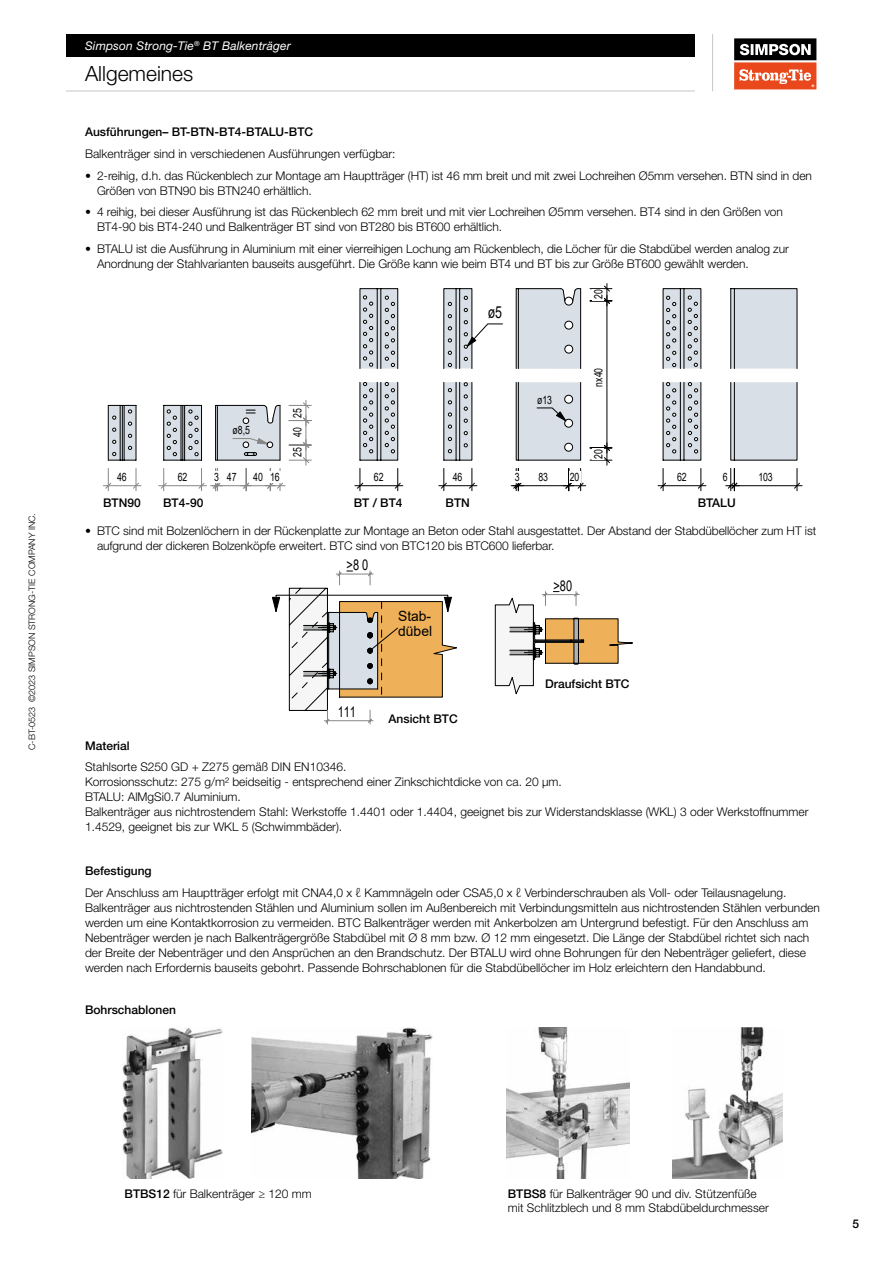
<style>
.page{position:relative;width:893px;height:1263px;background:#fff}
.page>*{position:absolute;margin:0;border:0;box-sizing:border-box;transform-origin:0 0}
.t1{font:300 21px "Helvetica Neue LT Std";color:#000}
.t2{font:16.5px "Arial";color:#000;scale:.75 1}
.t3{font:14.85px "Arial";color:#000;scale:.74 1}
.t4{font:14.1px/15.1px "Arial";color:#000}
.t5{font:13.95px "Arial";color:#000;scale:.75 1}
.t6{font:300 12px/15px "Helvetica Neue LT Std";color:#000}
.t7{font:500 12px "Helvetica Neue LT Std";color:#000}
.t8{font:italic 12px "Helvetica Neue LT Std";letter-spacing:.01em;color:#fff}
.t9{font:11.55px "Arial";letter-spacing:-.015em;color:#000;scale:.76 1}
.t10{font:11.55px "Arial";letter-spacing:-.015em;color:#000;scale:.75 1}
.t11{font:300 9px "Helvetica Neue LT Std";color:#000}
.t12{font:6.9px "Arial";color:#000}
.s1{font-family:"Helvetica LT Std Ultra Comp";font-weight:400}
.s2{font-weight:500}
</style>
<div class="page">
<hr style="left:712px;top:34px;width:1px;height:57px;background:#c5c6c6">
<hr style="left:66px;top:91px;width:629px;height:1px;background:#c5c6c6">
<svg style="left:734px;top:38px;width:82px;height:51px"></svg>
<div style="left:66px;top:34px;width:629px;height:23px;background:#000"></div>
<img style="left:123px;top:1028px;width:100px;height:151px">
<img style="left:251px;top:1028px;width:182px;height:151px">
<img style="left:506px;top:1028px;width:123px;height:151px">
<img style="left:672px;top:1028px;width:111px;height:151px">
<hr style="left:164px;top:460px;width:38px;height:1px;background:#000">
<hr style="left:163px;top:405px;width:1px;height:55px;background:#000">
<hr style="left:136px;top:405px;width:1px;height:55px;background:#000">
<svg style="left:355px;top:288px;width:448px;height:203px"></svg>
<svg style="left:357px;top:483px;width:6px;height:6px"></svg>
<hr style="left:360px;top:485px;width:43px;height:1px;background:#000">
<svg style="left:395px;top:468px;width:6px;height:23px"></svg>
<svg style="left:439px;top:468px;width:8px;height:23px"></svg>
<hr style="left:444px;top:485px;width:33px;height:1px;background:#000">
<svg style="left:469px;top:468px;width:6px;height:23px"></svg>
<svg style="left:658px;top:468px;width:8px;height:23px"></svg>
<hr style="left:663px;top:485px;width:43px;height:1px;background:#000">
<svg style="left:698px;top:468px;width:6px;height:23px"></svg>
<svg style="left:103px;top:468px;width:8px;height:23px"></svg>
<hr style="left:108px;top:485px;width:33px;height:1px;background:#878786">
<svg style="left:133px;top:468px;width:6px;height:23px"></svg>
<svg style="left:159px;top:468px;width:8px;height:23px"></svg>
<hr style="left:164px;top:485px;width:43px;height:1px;background:#878786">
<svg style="left:198px;top:468px;width:7px;height:23px"></svg>
<svg style="left:726px;top:468px;width:13px;height:23px"></svg>
<hr style="left:734px;top:485px;width:68px;height:1px;background:#000">
<svg style="left:794px;top:468px;width:6px;height:23px"></svg>
<svg style="left:511px;top:284px;width:101px;height:207px"></svg>
<div style="left:487px;top:303px;width:17px;height:17px;background:#fff"></div>
<div style="left:373px;top:471px;width:12px;height:12px;background:#fff"></div>
<div style="left:452px;top:471px;width:12px;height:12px;background:#fff"></div>
<div style="left:676px;top:471px;width:12px;height:12px;background:#fff"></div>
<div style="left:514px;top:471px;width:6px;height:12px;background:#fff"></div>
<div style="left:538px;top:471px;width:11px;height:12px;background:#fff"></div>
<div style="left:569px;top:471px;width:11px;height:12px;background:#fff"></div>
<div style="left:722px;top:471px;width:7px;height:12px;background:#fff"></div>
<div style="left:758px;top:471px;width:16px;height:12px;background:#fff"></div>
<div style="left:592px;top:448px;width:12px;height:12px;background:#fff"></div>
<div style="left:592px;top:367px;width:12px;height:20px;background:#fff"></div>
<div style="left:592px;top:289px;width:12px;height:11px;background:#fff"></div>
<svg style="left:108px;top:405px;width:28px;height:56px;background:#a6abb0"></svg>
<svg style="left:164px;top:405px;width:38px;height:55px;background:#abb1b6"></svg>
<svg style="left:360px;top:288px;width:38px;height:172px;background:#b9bec3"></svg>
<svg style="left:443px;top:288px;width:60px;height:172px"></svg>
<svg style="left:663px;top:288px;width:134px;height:172px"></svg>
<svg style="left:211px;top:400px;width:100px;height:91px"></svg>
<div style="left:565px;top:297px;width:8px;height:8px;border:1px solid #000;border-radius:50%"></div>
<div style="left:565px;top:345px;width:8px;height:8px;border:1px solid #000;border-radius:50%"></div>
<div style="left:565px;top:321px;width:8px;height:8px;border:1px solid #000;border-radius:50%"></div>
<div style="left:564px;top:395px;width:9px;height:8px;border:1px solid #000;border-radius:50%"></div>
<div style="left:564px;top:443px;width:9px;height:8px;border:1px solid #000;border-radius:50%"></div>
<div style="left:564px;top:419px;width:9px;height:8px;border:1px solid #000;border-radius:50%"></div>
<svg style="left:272px;top:570px;width:99px;height:155px"></svg>
<svg style="left:289px;top:571px;width:344px;height:153px"></svg>
<div style="left:337px;top:704px;width:20px;height:15px;background:#fff"></div>
<div style="left:384px;top:703px;width:72px;height:22px;background:#fff"></div>
<p class="t11" style="left:26px;top:750px;width:238px;rotate:-90deg">C-BT-0523 ©2023 SIMPSON STRONG-TIE COMPANY INC.</p>
<p class="t8" style="left:85px;top:38px;width:207px">Simpson Strong-Tie<sup>®</sup> BT Balkenträger</p>
<h1 class="t1" style="left:85px;top:61px;width:110px">Allgemeines</h1>
<p class="t7" style="left:85px;top:125px;width:230px">Ausführungen– BT-BTN-BT4-BTALU-BTC</p>
<p class="t6" style="left:85px;top:146px;width:312px">Balkenträger sind in verschiedenen Ausführungen verfügbar:</p>
<p class="t6" style="left:97px;top:168px;width:716px;text-indent:-12px"><span class="s1">•</span> 2-reihig, d.h. das Rückenblech zur Montage am Hauptträger (HT) ist 46 mm breit und mit zwei Lochreihen Ø5mm versehen. BTN sind in den<br>Größen von BTN90 bis BTN240 erhältlich.</p>
<p class="t6" style="left:97px;top:204px;width:687px;text-indent:-12px"><span class="s1">•</span> 4 reihig, bei dieser Ausführung ist das Rückenblech 62 mm breit und mit vier Lochreihen Ø5mm versehen. BT4 sind in den Größen von<br>BT4-90 bis BT4-240 und Balkenträger BT sind von BT280 bis BT600 erhältlich.</p>
<p class="t6" style="left:97px;top:241px;width:693px;text-indent:-12px"><span class="s1">•</span> BTALU ist die Ausführung in Aluminium mit einer vierreihigen Lochung am Rückenblech, die Löcher für die Stabdübel werden analog zur<br>Anordnung der Stahlvarianten bauseits ausgeführt. Die Größe kann wie beim BT4 und BT bis zur Größe BT600 gewählt werden.</p>
<p class="t5" style="left:320px;top:245px;width:18px">ø5</p>
<p class="t9" style="left:232px;top:422px;width:24px">ø8,5</p>
<p class="t10" style="left:290px;top:457px;width:67px;rotate:-90deg">25 40 25</p>
<h2 class="t2" style="left:488px;top:301px;width:21px">ø5</h2>
<p class="t9" style="left:537px;top:392px;width:21px">ø13</p>
<p class="t10" style="left:591px;top:299px;width:15px;rotate:-90deg">20</p>
<p class="t10" style="left:591px;top:387px;width:27px;rotate:-90deg">nx40</p>
<p class="t10" style="left:591px;top:459px;width:14px;rotate:-90deg">20</p>
<p class="t9" style="left:117px;top:469px;width:14px">46</p>
<p class="t9" style="left:178px;top:469px;width:14px">62</p>
<p class="t9" style="left:374px;top:469px;width:14px">62</p>
<p class="t9" style="left:453px;top:469px;width:14px">46</p>
<p class="t9" style="left:515px;top:469px;width:8px">3</p>
<p class="t9" style="left:538px;top:469px;width:14px">83</p>
<p class="t9" style="left:570px;top:469px;width:14px">20</p>
<p class="t9" style="left:677px;top:469px;width:14px">62</p>
<p class="t9" style="left:723px;top:469px;width:8px">6</p>
<p class="t9" style="left:758px;top:469px;width:20px">103</p>
<p class="t9" style="left:214px;top:469px;width:31px">3 47</p>
<p class="t9" style="left:253px;top:469px;width:37px">40 16</p>
<p class="t7" style="left:103px;top:496px;width:39px">BTN90</p>
<p class="t7" style="left:163px;top:496px;width:42px">BT4-90</p>
<p class="t7" style="left:354px;top:496px;width:50px">BT / BT4</p>
<p class="t7" style="left:446px;top:496px;width:26px">BTN</p>
<p class="t7" style="left:698px;top:496px;width:40px">BTALU</p>
<p class="t6" style="left:97px;top:523px;width:721px;text-indent:-12px"><span class="s1">•</span> BTC sind mit Bolzenlöchern in der Rückenplatte zur Montage an Beton oder Stahl ausgestattet. Der Abstand der Stabdübellöcher zum HT ist aufgrund der dickeren Bolzenköpfe erweitert. BTC sind von BTC120 bis BTC600 lieferbar.</p>
<p class="t3" style="left:346px;top:555px;width:31px">&gt;8 0</p>
<p class="t4" style="left:398px;top:608px;width:35px">Stab&shy;dübel</p>
<p class="t3" style="left:338px;top:701px;width:26px">111</p>
<p class="t7" style="left:389px;top:711px;width:71px">Ansicht BTC</p>
<p class="t3" style="left:553px;top:575px;width:27px">&gt;80</p>
<p class="t7" style="left:545px;top:677px;width:86px">Draufsicht BTC</p>
<p class="t7" style="left:85px;top:738px;width:46px">Material</p>
<p class="t6" style="left:85px;top:759px;width:725px">Stahlsorte S250 GD + Z275 gemäß DIN EN10346.<br>Korrosionsschutz: 275 g/m² beidseitig - entsprechend einer Zinkschichtdicke von ca. 20 μm.<br>BTALU: AlMgSi0.7 Aluminium.<br>Balkenträger aus nichtrostendem Stahl: Werkstoffe 1.4401 oder 1.4404, geeignet bis zur Widerstandsklasse (WKL) 3 oder Werkstoffnummer 1.4529, geeignet bis zur WKL 5 (Schwimmbäder).</p>
<p class="t7" style="left:85px;top:863px;width:68px">Befestigung</p>
<p class="t6" style="left:85px;top:884px;width:736px">Der Anschluss am Hauptträger erfolgt mit CNA4,0 x ℓ Kammnägeln oder CSA5,0 x ℓ Verbinderschrauben als Voll- oder Teilausnagelung.<br>Balkenträger aus nichtrostenden Stählen und Aluminium sollen im Außenbereich mit Verbindungsmitteln aus nichtrostenden Stählen verbunden werden um eine Kontaktkorrosion zu vermeiden. BTC Balkenträger werden mit Ankerbolzen am Untergrund befestigt. Für den Anschluss am Nebenträger werden je nach Balkenträgergröße Stabdübel mit Ø 8 mm bzw. Ø 12 mm eingesetzt. Die Länge der Stabdübel richtet sich nach der Breite der Nebenträger und den Ansprüchen an den Brandschutz. Der BTALU wird ohne Bohrungen für den Nebenträger geliefert, diese werden nach Erfordernis bauseits gebohrt. Passende Bohrschablonen für die Stabdübellöcher im Holz erleichtern den Handabbund.</p>
<p class="t12" style="left:122px;top:938px;width:25px">4-reihig</p>
<p class="t12" style="left:186px;top:938px;width:25px">2-reihig</p>
<p class="t12" style="left:246px;top:938px;width:47px">4-reihig Stütze</p>
<p class="t12" style="left:314px;top:938px;width:46px">2-reihig Stütze</p>
<p class="t7" style="left:85px;top:1002px;width:92px">Bohrschablonen</p>
<p class="t6" style="left:125px;top:1186px;width:189px"><span class="s2">BTBS12</span> für Balkenträger ≥ 120 mm</p>
<p class="t6" style="left:508px;top:1187px;width:262px;line-height:13.5px"><span class="s2">BTBS8</span> für Balkenträger 90 und div. Stützenfüße mit Schlitzblech und 8 mm Stabdübeldurchmesser</p>
<p class="t7" style="left:852px;top:1217px;width:8px">5</p>
</div>
